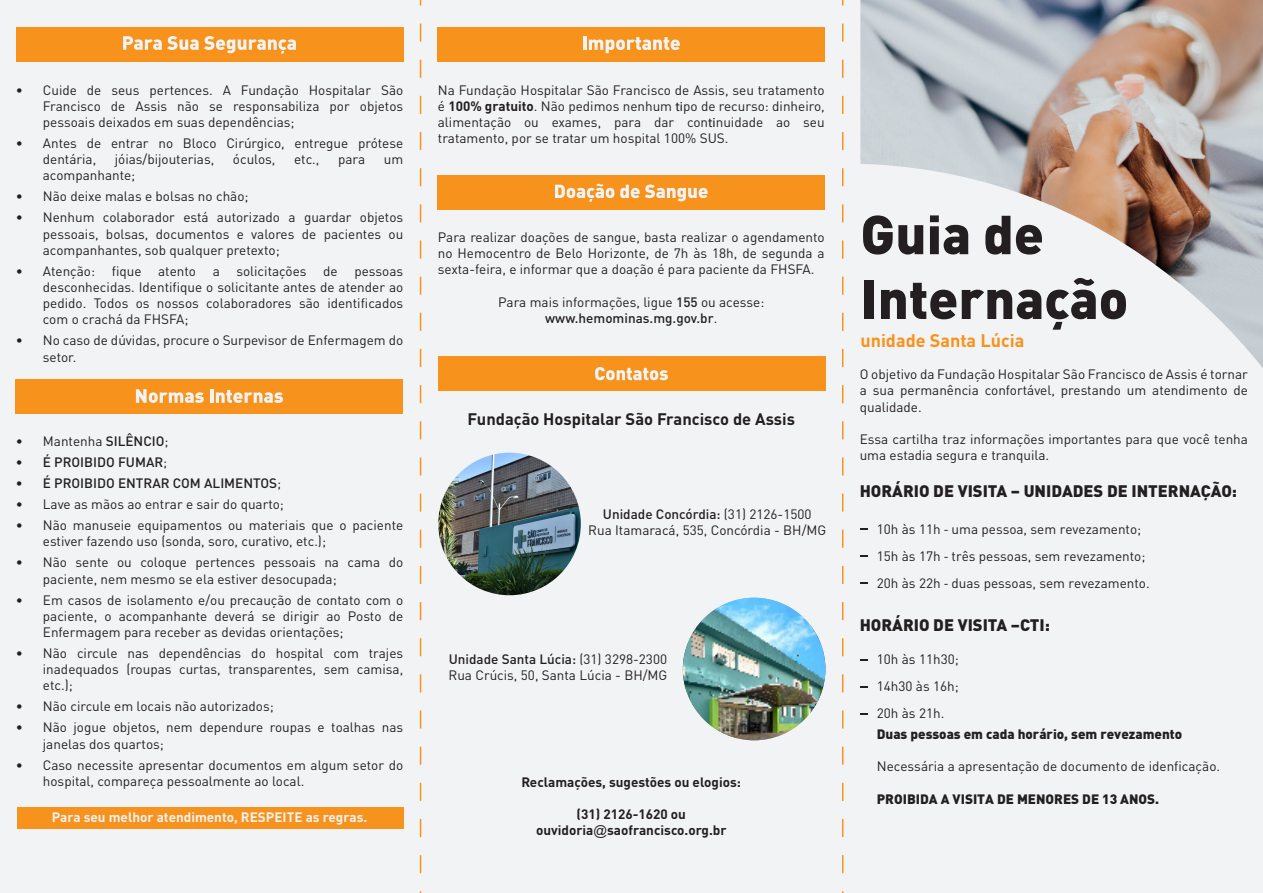
<style>
.page{position:relative;width:1263px;height:893px;background:#f2f3f4}
.page>*{position:absolute;margin:0;border:0;box-sizing:border-box;transform-origin:0 0}
.t1{font:900 54px/64.8px "DIN Pro";color:#231f20}
.t2{font:700 18px "DIN Pro";color:#f7931d}
.t3{font:900 16.5px "DIN Pro";color:#231f20}
.t4{font:700 16.5px "DIN Pro";color:#231f20}
.t5{font:13.5px/16.2px "DIN Pro";color:#231f20}
.t6{font:700 13.5px/16.2px "DIN Pro";color:#231f20;text-align:center}
.t7{font:900 13.5px "DIN Pro";color:#231f20}
.t8{font:500 13.5px "DIN Pro";color:#231f20}
.t9{font:700 13.5px "DIN Pro";color:#f2f3f4}
.s1{font-weight:500}
.s2{font-weight:400}
.s3{font-weight:700}
.s4{font-family:"Myriad Pro"}
.s5{font-family:"Arial";font-weight:400}
</style>
<div class="page">
<img style="left:438px;top:453px;width:143px;height:142px;border-radius:71px">
<img style="left:683px;top:598px;width:142px;height:142px;border-radius:71px">
<div style="left:16px;top:28px;width:387px;height:34px;background:#f7931d"></div>
<div style="left:16px;top:379px;width:387px;height:34px;background:#f7931d"></div>
<div style="left:438px;top:27px;width:387px;height:35px;background:#f7931d"></div>
<div style="left:438px;top:175px;width:387px;height:35px;background:#f7931d"></div>
<div style="left:17px;top:807px;width:386px;height:21px;background:#f7931d"></div>
<svg style="left:123px;top:36px;width:173px;height:18px"></svg>
<svg style="left:136px;top:389px;width:68px;height:14px"></svg>
<hr style="left:210px;top:389px;width:3px;height:14px;background:#f2f3f4">
<svg style="left:216px;top:390px;width:67px;height:13px"></svg>
<hr style="left:583px;top:36px;width:3px;height:14px;background:#f2f3f4">
<svg style="left:589px;top:37px;width:91px;height:16px"></svg>
<svg style="left:555px;top:184px;width:59px;height:18px"></svg>
<svg style="left:620px;top:185px;width:88px;height:16px"></svg>
<div style="left:438px;top:356px;width:387px;height:35px;background:#f7931d"></div>
<svg style="left:595px;top:367px;width:73px;height:13px"></svg>
<img style="left:860px;top:0;width:403px;height:368px">
<svg style="left:842px;top:0;width:1px;height:893px"></svg>
<svg style="left:420px;top:0;width:1px;height:893px"></svg>
<svg style="left:860px;top:528px;width:8px;height:2px"></svg>
<svg style="left:860px;top:555px;width:8px;height:2px"></svg>
<svg style="left:860px;top:582px;width:8px;height:2px"></svg>
<p class="t5" style="left:43px;top:80px;width:362px;text-align:justify;text-indent:-27px">• Cuide de seus pertences. A Fundação Hospitalar São Francisco de Assis não se responsabiliza por objetos pessoais deixados em suas dependências;</p>
<p class="t5" style="left:43px;top:134px;width:362px;text-indent:-27px">• Antes de entrar no Bloco Cirúrgico, entregue prótese dentária,</p>
<p class="t5" style="left:115px;top:150px;width:101px">jóias/bijouterias,</p>
<p class="t5" style="left:233px;top:150px;width:44px">óculos,</p>
<p class="t5" style="left:294px;top:150px;width:27px">etc.,</p>
<p class="t5" style="left:338px;top:150px;width:29px">para</p>
<p class="t5" style="left:384px;top:150px;width:21px">um</p>
<p class="t5" style="left:43px;top:166px;width:94px">acompanhante;</p>
<p class="t5" style="left:16px;top:187px;width:234px">• Não deixe malas e bolsas no chão;</p>
<p class="t5" style="left:43px;top:208px;width:362px;text-align:justify;text-indent:-27px">• Nenhum colaborador está autorizado a guardar objetos pessoais, bolsas, documentos e valores de pacientes ou acompanhantes, sob qualquer pretexto;</p>
<p class="t5" style="left:43px;top:261px;width:362px;text-align:justify;text-indent:-27px">• Atenção: fique atento a solicitações de pessoas desconhecidas. Identifique o solicitante antes de atender ao pedido. Todos os nossos colaboradores são identificados com o crachá da FHSFA;</p>
<p class="t5" style="left:43px;top:331px;width:362px;text-indent:-27px">• No caso de dúvidas, procure o Surpevisor de Enfermagem do setor.</p>
<p class="t5" style="left:16px;top:432px;width:154px">• Mantenha <span class="s1">SILÊNCIO</span>;</p>
<p class="t8" style="left:16px;top:451px;width:153px">• É PROIBIDO FUMAR<span class="s2">;</span></p>
<p class="t8" style="left:16px;top:472px;width:267px">• É PROIBIDO ENTRAR COM ALIMENTOS<span class="s2">;</span></p>
<p class="t5" style="left:16px;top:495px;width:270px">• Lave as mãos ao entrar e sair do quarto;</p>
<p class="t5" style="left:43px;top:516px;width:362px;text-indent:-27px">• Não manuseie equipamentos ou materiais que o paciente estiver fazendo uso (sonda, soro, curativo, etc.);</p>
<p class="t5" style="left:43px;top:553px;width:362px;text-indent:-27px">• Não sente ou coloque pertences pessoais na cama do paciente, nem mesmo se ela estiver desocupada;</p>
<p class="t5" style="left:43px;top:590px;width:362px;text-align:justify;text-indent:-27px">• Em casos de isolamento e/ou precaução de contato com o paciente, o acompanhante deverá se dirigir ao Posto de Enfermagem para receber as devidas orientações;</p>
<p class="t5" style="left:43px;top:644px;width:362px;text-align:justify;text-indent:-27px">• Não circule nas dependências do hospital com trajes inadequados (roupas curtas, transparentes, sem camisa, etc.);</p>
<p class="t5" style="left:16px;top:697px;width:259px">• Não circule em locais não autorizados;</p>
<p class="t5" style="left:43px;top:718px;width:362px;text-indent:-27px">• Não jogue objetos, nem dependure roupas e toalhas nas janelas dos quartos;</p>
<p class="t5" style="left:43px;top:755px;width:362px;text-indent:-27px">• Caso necessite apresentar documentos em algum setor do hospital, compareça pessoalmente ao local.</p>
<p class="t9" style="left:52px;top:806px;width:317px">Para seu melhor atendimento, RESPEITE as regras.</p>
<p class="t5" style="left:438px;top:80px;width:388px;text-align:justify">Na Fundação Hospitalar São Francisco de Assis, seu tratamento é <span class="s3">100% gratuito</span>. Não pedimos nenhum <span class="s4">ti</span>po de recurso: dinheiro, alimentação ou exames, para dar con<span class="s4">ti</span>nuidade ao seu tratamento, por se tratar um hospital 100% SUS.</p>
<p class="t5" style="left:438px;top:227px;width:388px;text-align:justify">Para realizar doações de sangue, basta realizar o agendamento no Hemocentro de Belo Horizonte, de 7h às 18h, de segunda a sexta-feira, e informar que a doação é para paciente da FHSFA.</p>
<p class="t5" style="left:498px;top:292px;width:268px;text-align:center">Para mais informações, ligue <span class="s1">155</span> ou acesse: <span class="s1">www.hemominas.mg.gov.br</span>.</p>
<p class="t4" style="left:468px;top:405px;width:329px">Fundação Hospitalar São Francisco de Assis</p>
<p class="t5" style="left:588px;top:505px;width:240px;text-align:center"><span class="s1">Unidade Concórdia:</span> (31) 2126-1500<br>Rua Itamaracá, 535, Concórdia - BH/MG</p>
<p class="t5" style="left:448px;top:650px;width:220px"><span class="s1">Unidade Santa Lúcia:</span> (31) 3298-2300<br>Rua Crúcis, 50, Santa Lúcia - BH/MG</p>
<p class="t6" style="left:521px;top:772px;width:221px">Reclamações, sugestões ou elogios:</p>
<p class="t6" style="left:536px;top:804px;width:192px">(31) 2126-1620 ou ouvidoria<span class="s5">@</span>saofrancisco.org.br</p>
<h1 class="t1" style="left:860px;top:195px;width:269px">Guia de<br>Internação</h1>
<h2 class="t2" style="left:860px;top:325px;width:165px">unidade Santa Lúcia</h2>
<p class="t5" style="left:860px;top:365px;width:390px;text-align:justify">O objetivo da Fundação Hospitalar São Francisco de Assis é tornar a sua permanência confortável, prestando um atendimento de qualidade.</p>
<p class="t5" style="left:860px;top:430px;width:390px">Essa cartilha traz informações importantes para que você tenha uma estadia segura e tranquila.</p>
<p class="t3" style="left:860px;top:477px;width:379px">HORÁRIO DE VISITA – UNIDADES DE INTERNAÇÃO:</p>
<p class="t5" style="left:877px;top:514px;width:274px;line-height:27px">10h às 11h <span class="s4">‐</span> uma pessoa, sem revezamento;<br>15h às 17h <span class="s4">‐</span> três pessoas, sem revezamento;<br>20h às 22h <span class="s4">‐</span> duas pessoas, sem revezamento.</p>
<p class="t3" style="left:860px;top:611px;width:192px">HORÁRIO DE VISITA –CTI:</p>
<p class="t5" style="left:877px;top:644px;width:83px;line-height:27px;text-align:justify">10h às 11h30; 14h30 às 16h; 20h às 21h.</p>
<p class="t7" style="left:877px;top:722px;width:307px">Duas pessoas em cada horário, sem revezamento</p>
<p class="t5" style="left:877px;top:757px;width:345px">Necessária a apresentação de documento de idenficação.</p>
<p class="t7" style="left:877px;top:787px;width:284px">PROIBIDA A VISITA DE MENORES DE 13 ANOS.</p>
</div>
